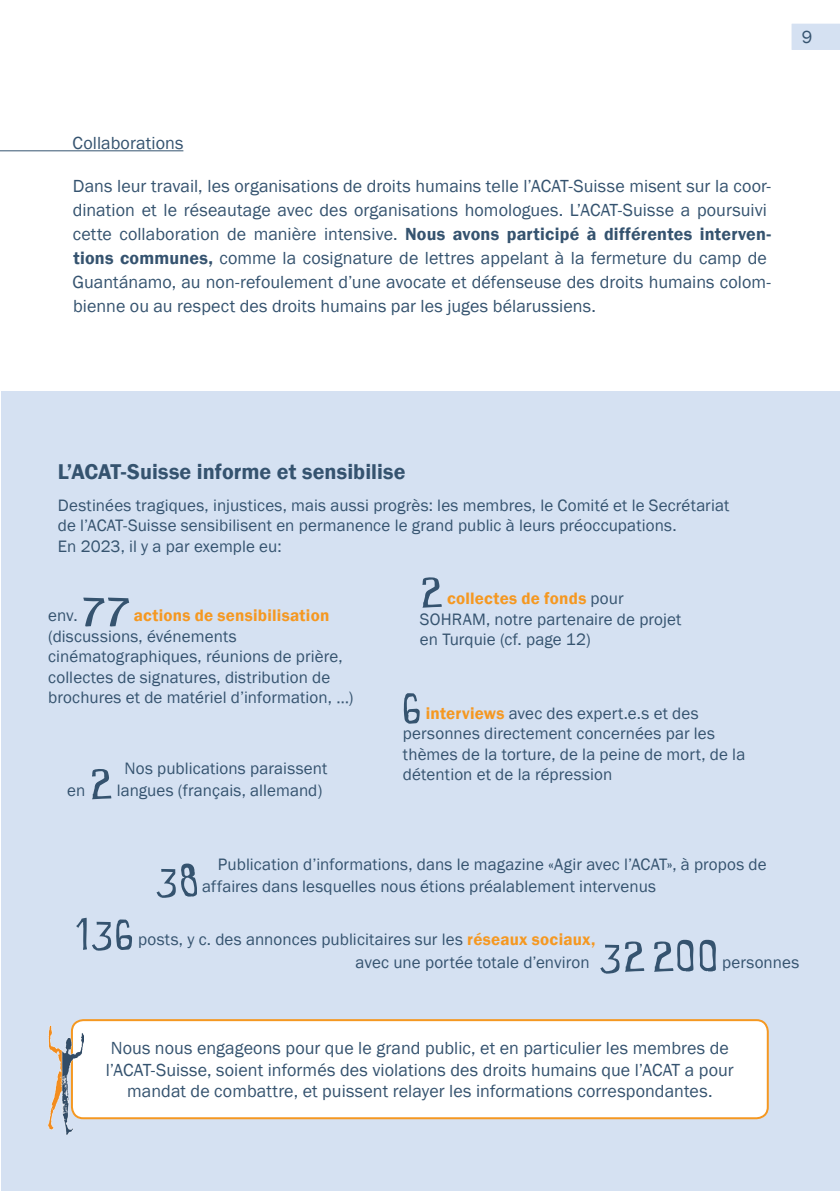
<style>
.page{position:relative;width:840px;height:1191px;background:#fff}
.page>*{position:absolute;margin:0;border:0;box-sizing:border-box;transform-origin:0 0}
.FR-Fliesstext_neben{font:italic 50px "Cartoon Toy";letter-spacing:.03em;color:#35536f}
.FR-Überschrift_2{font:600 22px "Franklin Gothic";color:#35536f}
.FR-Fliesstext{font:18px/24px "Franklin Gothic";letter-spacing:.005em;color:#35536f}
.FR-Box_orange_Fliess{font:18px/21.6px "Franklin Gothic";letter-spacing:.005em;color:#35536f;text-align:center}
.FR-Überschrift_3_Sei{font:18px "Franklin Gothic";letter-spacing:.005em;color:#35536f}
.FR-Fliesstext_neben-2{font:17px/20.4px "Franklin Gothic";letter-spacing:.005em;color:#35536f}
.DE-Fliesstext_neben{font:17px/20.4px "Franklin Gothic";letter-spacing:.005em;color:#35536f}
.s1{font-weight:600}
.s2{font-weight:600;color:#f59821}
</style>
<div class="page">
<div style="left:791px;top:24px;width:48px;height:26px;background:#d5e1f2"></div>
<hr style="left:0;top:150px;width:183px;height:1px;background:#35536f">
<div style="left:1px;top:391px;width:838px;height:800px;background:#d5e1f2"></div>
<div style="left:72px;top:1020px;width:695px;height:98px;background:#fff;border-radius:11px"></div>
<div style="left:71px;top:1019px;width:697px;height:100px;border:2px solid #f59821;border-radius:11px"></div>
<img style="left:48px;top:1025px;width:35px;height:110px">
<p class="FR-Fliesstext" style="left:801px;top:25px;width:12px">9</p>
<p class="FR-Überschrift_3_Sei" style="left:73px;top:131px;width:112px">Collaborations</p>
<p class="FR-Fliesstext" style="left:72px;top:174px;width:700px">Dans leur travail, les organisations de droits humains telle l’ACAT-Suisse misent sur la coor&shy;dination et le réseautage avec des organisations homologues. L’ACAT-Suisse a poursuivi cette collaboration de manière intensive. <span class="s1">Nous avons participé à différentes interven&shy;tions communes,</span> comme la cosignature de lettres appelant à la fermeture du camp de Guantánamo, au non-refoulement d’une avocate et défenseuse des droits humains colom&shy;bienne ou au respect des droits humains par les juges bélarussiens.</p>
<p class="FR-Überschrift_2" style="left:58px;top:458px;width:349px">L’ACAT-Suisse informe et sensibilise</p>
<p class="DE-Fliesstext_neben" style="left:58px;top:495px;width:672px">Destinées tragiques, injustices, mais aussi progrès: les membres, le Comité et le Secrétariat de l’ACAT-Suisse sensibilisent en permanence le grand public à leurs préoccupations.<br>En 2023, il y a par exemple eu:</p>
<p class="FR-Fliesstext_neben" style="left:82px;top:580px;width:49px">77</p>
<p class="FR-Fliesstext_neben-2" style="left:48px;top:606px;width:306px;text-indent:85px"><span class="s2">actions de sensibilisation </span>(discussions, événements cinématographiques, réunions de prière, collectes de signatures, distribution de brochures et de matériel d’information, …)</p>
<p class="FR-Fliesstext_neben-2" style="left:48px;top:606px;width:31px">env.</p>
<p class="FR-Fliesstext_neben-2" style="left:124px;top:759px;width:204px">Nos publications paraissent</p>
<p class="FR-Fliesstext_neben" style="left:89px;top:754px;width:24px">2</p>
<p class="FR-Fliesstext_neben-2" style="left:117px;top:780px;width:207px">langues (français, allemand)</p>
<p class="FR-Fliesstext_neben-2" style="left:67px;top:780px;width:20px">en</p>
<p class="FR-Fliesstext_neben" style="left:420px;top:563px;width:24px">2</p>
<p class="FR-Fliesstext_neben-2" style="left:420px;top:588px;width:263px;text-indent:27px"><span class="s2">collectes de fonds</span> pour<br>SOHRAM, notre partenaire de projet en Turquie (cf. page 12)</p>
<p class="FR-Fliesstext_neben" style="left:403px;top:678px;width:20px">6</p>
<p class="FR-Fliesstext_neben-2" style="left:403px;top:703px;width:344px;text-indent:23px"><span class="s2">interviews</span> avec des expert.e.s et des personnes directement concernées par les thèmes de la torture, de la peine de mort, de la détention et de la répression</p>
<p class="DE-Fliesstext_neben" style="left:218px;top:854px;width:550px">Publication d’informations, dans le magazine «Agir avec l’ACAT», à propos de</p>
<p class="FR-Fliesstext_neben" style="left:154px;top:851px;width:45px">38</p>
<p class="FR-Fliesstext_neben-2" style="left:202px;top:877px;width:455px">affaires dans lesquelles nous étions préalablement intervenus</p>
<p class="FR-Fliesstext_neben" style="left:76px;top:904px;width:60px">136</p>
<p class="FR-Fliesstext_neben-2" style="left:138px;top:929px;width:458px">posts, y c. des annonces publicitaires sur les <span class="s2">réseaux sociaux,</span></p>
<p class="FR-Fliesstext_neben-2" style="left:355px;top:952px;width:235px">avec une portée totale d’environ</p>
<p class="FR-Fliesstext_neben" style="left:597px;top:927px;width:121px">32200</p>
<p class="FR-Fliesstext_neben-2" style="left:721px;top:952px;width:79px">personnes</p>
<p class="FR-Box_orange_Fliess" style="left:106px;top:1037px;width:629px">Nous nous engageons pour que le grand public, et en particulier les membres de l’ACAT-Suisse, soient informés des violations des droits humains que l’ACAT a pour mandat de combattre, et puissent relayer les informations correspondantes.</p>
</div>
